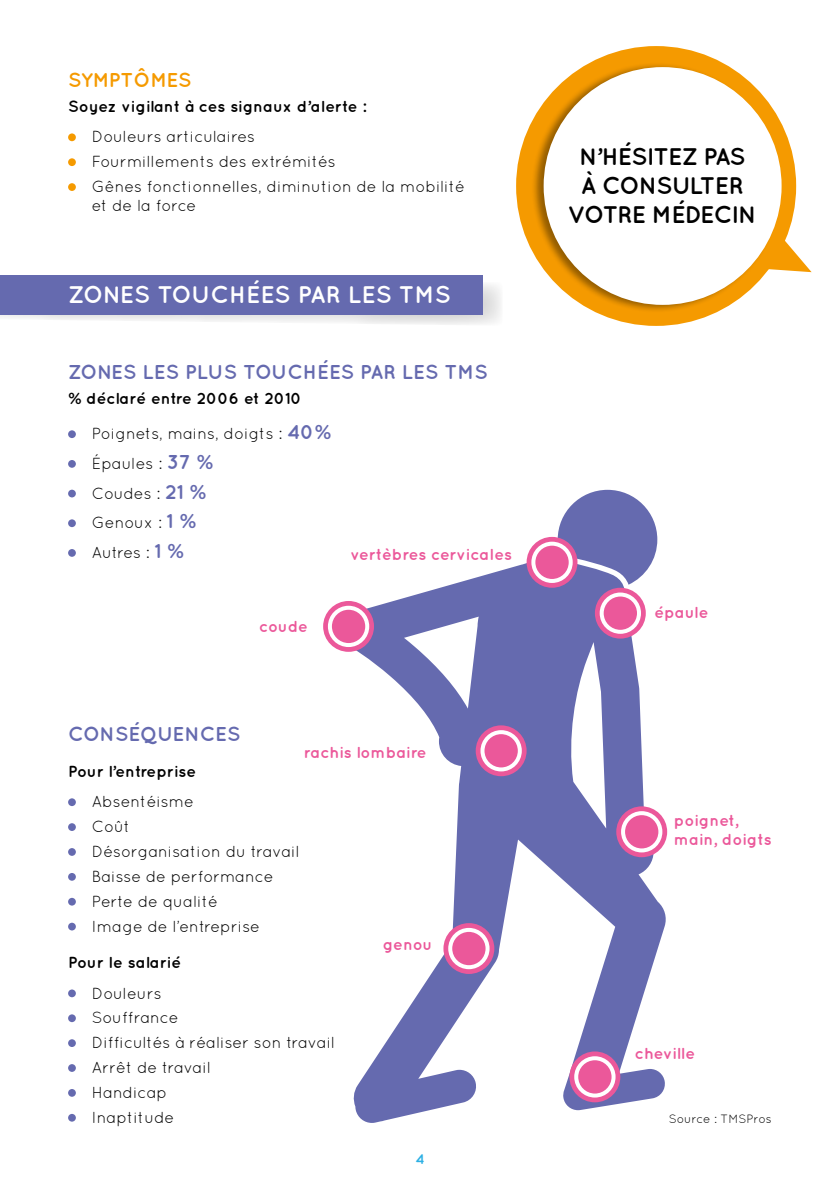
<style>
.page{position:relative;width:840px;height:1191px;background:#fff}
.page>*{position:absolute;margin:0;border:0;box-sizing:border-box;transform-origin:0 0}
.t1{font:700 24px/28.8px "Quicksand";letter-spacing:-.03em;color:#000;text-align:center}
.t2{font:700 24px "Quicksand";color:#fff}
.t3{font:700 20px "Quicksand";color:#656aaf}
.t4{font:700 20px "Quicksand";color:#f59a00}
.t5{font:16px/24.8px "Quicksand";color:#000}
.t6{font:700 16px "Quicksand";color:#000}
.t7{font:700 16px/19.2px "Quicksand";color:#eb589a}
.t8{font:700 14px "Quicksand";color:#2db0e4}
.t9{font:12px "Quicksand";color:#000}
.s1{font-weight:700;font-size:20px;color:#656aaf}
</style>
<div class="page">
<div style="left:68px;top:133px;width:8px;height:8px;background:#f59a00;border-radius:50%"></div>
<div style="left:68px;top:158px;width:8px;height:8px;background:#f59a00;border-radius:50%"></div>
<div style="left:68px;top:183px;width:8px;height:8px;background:#f59a00;border-radius:50%"></div>
<div style="left:68px;top:430px;width:8px;height:8px;background:#656aaf;border-radius:50%"></div>
<div style="left:68px;top:460px;width:8px;height:8px;background:#656aaf;border-radius:50%"></div>
<div style="left:68px;top:490px;width:8px;height:7px;background:#656aaf;border-radius:50%"></div>
<div style="left:68px;top:519px;width:8px;height:8px;background:#656aaf;border-radius:50%"></div>
<div style="left:68px;top:549px;width:8px;height:8px;background:#656aaf;border-radius:50%"></div>
<div style="left:68px;top:798px;width:8px;height:8px;background:#656aaf;border-radius:50%"></div>
<div style="left:68px;top:823px;width:8px;height:8px;background:#656aaf;border-radius:50%"></div>
<div style="left:68px;top:848px;width:8px;height:8px;background:#656aaf;border-radius:50%"></div>
<div style="left:68px;top:873px;width:8px;height:7px;background:#656aaf;border-radius:50%"></div>
<div style="left:68px;top:898px;width:8px;height:7px;background:#656aaf;border-radius:50%"></div>
<div style="left:68px;top:922px;width:8px;height:8px;background:#656aaf;border-radius:50%"></div>
<div style="left:68px;top:989px;width:8px;height:8px;background:#656aaf;border-radius:50%"></div>
<div style="left:68px;top:1014px;width:8px;height:8px;background:#656aaf;border-radius:50%"></div>
<div style="left:68px;top:1039px;width:8px;height:8px;background:#656aaf;border-radius:50%"></div>
<div style="left:68px;top:1064px;width:8px;height:7px;background:#656aaf;border-radius:50%"></div>
<div style="left:68px;top:1089px;width:8px;height:7px;background:#656aaf;border-radius:50%"></div>
<div style="left:68px;top:1113px;width:8px;height:8px;background:#656aaf;border-radius:50%"></div>
<svg style="left:0;top:275px;width:501px;height:50px"></svg>
<div style="left:0;top:275px;width:482px;height:40px;background:#656aaf"></div>
<div style="left:516px;top:46px;width:279px;height:280px;background:#f59a00;border-radius:50%"></div>
<svg style="left:781px;top:235px;width:30px;height:37px"></svg>
<div style="left:531px;top:63px;width:250px;height:250px;background:#000;opacity:.4"></div>
<div style="left:543px;top:67px;width:238px;height:238px;background:#fff;border-radius:50%"></div>
<svg style="left:342px;top:563px;width:325px;height:560px"></svg>
<svg style="left:557px;top:490px;width:100px;height:94px"></svg>
<svg style="left:526px;top:537px;width:51px;height:51px"></svg>
<div style="left:533px;top:543px;width:37px;height:38px;background:#eb589a;border-radius:50%"></div>
<div style="left:531px;top:541px;width:41px;height:42px;border:4px solid #fff;border-radius:50%"></div>
<svg style="left:475px;top:725px;width:51px;height:51px"></svg>
<div style="left:482px;top:732px;width:37px;height:37px;background:#eb589a;border-radius:50%"></div>
<div style="left:480px;top:730px;width:41px;height:41px;border:4px solid #fff;border-radius:50%"></div>
<svg style="left:616px;top:806px;width:50px;height:51px"></svg>
<div style="left:622px;top:813px;width:38px;height:37px;background:#eb589a;border-radius:50%"></div>
<div style="left:620px;top:811px;width:42px;height:41px;border:4px solid #fff;border-radius:50%"></div>
<svg style="left:569px;top:1051px;width:51px;height:51px"></svg>
<div style="left:576px;top:1058px;width:37px;height:37px;background:#eb589a;border-radius:50%"></div>
<div style="left:574px;top:1056px;width:41px;height:41px;border:4px solid #fff;border-radius:50%"></div>
<svg style="left:443px;top:923px;width:51px;height:51px"></svg>
<div style="left:450px;top:930px;width:37px;height:37px;background:#eb589a;border-radius:50%"></div>
<div style="left:448px;top:928px;width:41px;height:41px;border:4px solid #fff;border-radius:50%"></div>
<svg style="left:594px;top:588px;width:51px;height:50px"></svg>
<div style="left:601px;top:594px;width:37px;height:38px;background:#eb589a;border-radius:50%"></div>
<div style="left:599px;top:592px;width:41px;height:42px;border:4px solid #fff;border-radius:50%"></div>
<svg style="left:323px;top:601px;width:51px;height:51px"></svg>
<div style="left:330px;top:608px;width:37px;height:37px;background:#eb589a;border-radius:50%"></div>
<div style="left:328px;top:606px;width:41px;height:41px;border:4px solid #fff;border-radius:50%"></div>
<p class="t4" style="left:68px;top:68px;width:125px">SYMPTÔMES</p>
<p class="t6" style="left:68px;top:97px;width:299px">Soyez vigilant à ces signaux d’alerte :</p>
<p class="t5" style="left:92px;top:124px;width:374px">Douleurs articulaires<br>Fourmillements des extrémités<br>Gênes fonctionnelles, diminution de la mobilité</p>
<p class="t5" style="left:92px;top:193px;width:106px">et de la force</p>
<h1 class="t2" style="left:68px;top:280px;width:384px">ZONES TOUCHÉES PAR LES TMS</h1>
<p class="t3" style="left:68px;top:360px;width:421px">ZONES LES PLUS TOUCHÉES PAR LES TMS</p>
<p class="t6" style="left:68px;top:389px;width:235px">% déclaré entre 2006 et 2010</p>
<p class="t5" style="left:92px;top:419px;width:240px;line-height:29.6px">Poignets, mains, doigts : <span class="s1">40%<br></span>Épaules : <span class="s1">37 %<br></span>Coudes : <span class="s1">21 %<br></span>Genoux : <span class="s1">1 %<br></span>Autres : <span class="s1">1 %</span></p>
<p class="t7" style="left:350px;top:544px;width:163px">vertèbres cervicales</p>
<p class="t7" style="left:259px;top:616px;width:50px">coude</p>
<p class="t3" style="left:68px;top:721px;width:174px">CONSÉQUENCES</p>
<p class="t6" style="left:68px;top:761px;width:129px">Pour l’entreprise</p>
<p class="t5" style="left:92px;top:789px;width:209px">Absentéisme<br>Coût<br>Désorganisation du travail<br>Baisse de performance<br>Perte de qualité<br>Image de l’entreprise</p>
<p class="t6" style="left:68px;top:952px;width:114px">Pour le salarié</p>
<p class="t5" style="left:92px;top:980px;width:244px">Douleurs<br>Souffrance<br>Difficultés à réaliser son travail<br>Arrêt de travail<br>Handicap<br>Inaptitude</p>
<p class="t7" style="left:304px;top:742px;width:124px">rachis lombaire</p>
<p class="t7" style="left:382px;top:934px;width:51px">genou</p>
<p class="t8" style="left:415px;top:1150px;width:11px">4</p>
<h1 class="t1" style="left:567px;top:142px;width:190px">N’HÉSITEZ PAS<br>À CONSULTER<br>VOTRE MÉDECIN</h1>
<p class="t7" style="left:654px;top:602px;width:55px">épaule</p>
<p class="t7" style="left:673px;top:810px;width:99px">poignet, main, doigts</p>
<p class="t7" style="left:634px;top:1043px;width:62px">cheville</p>
<p class="t9" style="left:668px;top:1111px;width:104px">Source : TMSPros</p>
</div>
